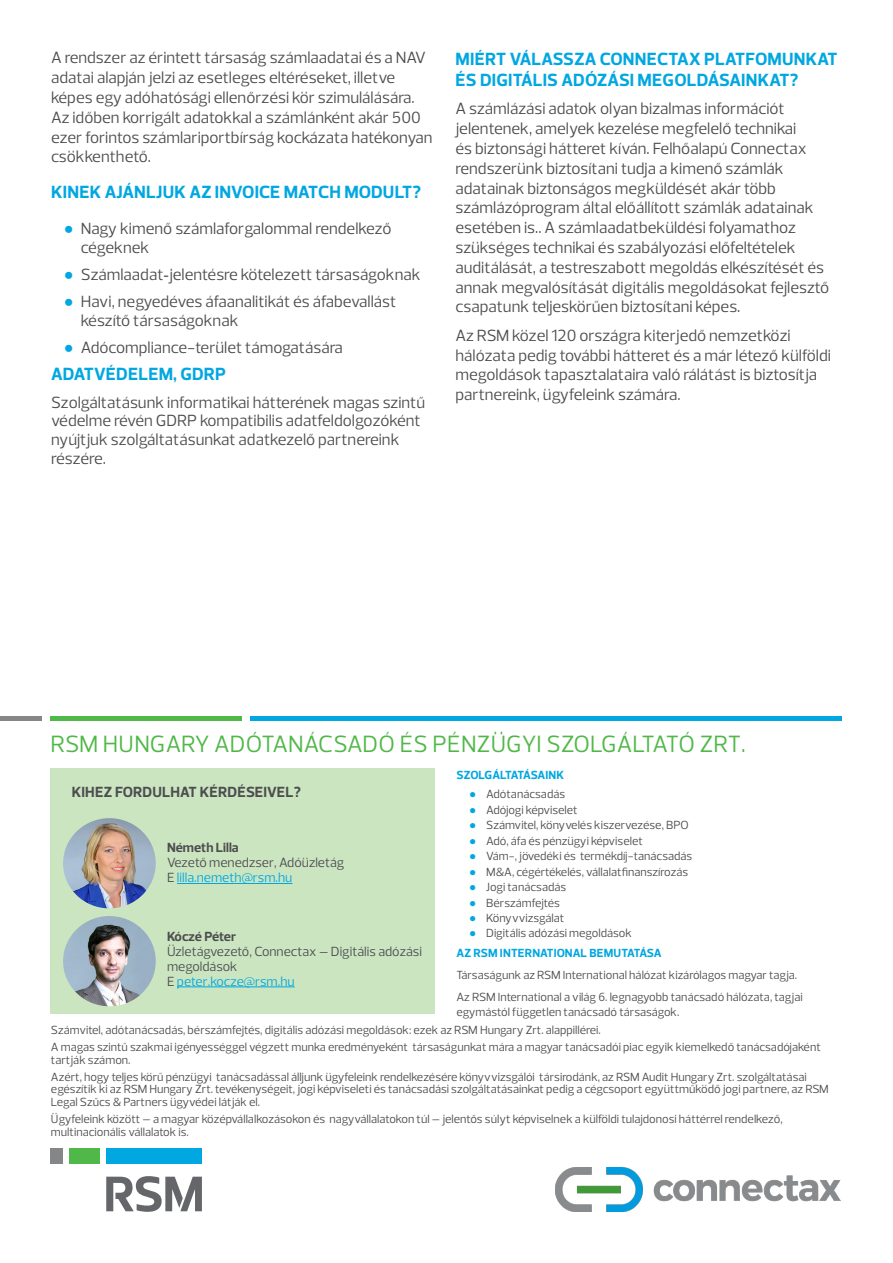
<style>
.page{position:relative;width:893px;height:1263px;background:#fff}
.page>*{position:absolute;margin:0;border:0;box-sizing:border-box;transform-origin:0 0}
.t1{font:24px "Prelo";letter-spacing:-.005em;color:#50b848}
.t2{font:700 18px/21.6px "Prelo";letter-spacing:.015em;color:#00a7e1}
.t3{font:16.5px/19.8px "Prelo";color:#4d4d4f}
.t4{font:700 15px "Prelo";letter-spacing:.015em;color:#4d4d4f}
.t5{font:13.5px/15px "Prelo";color:#4d4d4f}
.t6{font:700 13.5px "Prelo";color:#4d4d4f}
.t7{font:12px/17.2px "Prelo";color:#4d4d4f}
.t8{font:700 12px/19.6px "Prelo";color:#00a7e1}
.t9{font:700 12px "Prelo";letter-spacing:-.02em;color:#00a7e1}
.s1{font-family:"Arial";color:#00a7e1}
.s2{font-family:"Times New Roman"}
.s3{font-family:"Arial";font-weight:400}
.s4{font-weight:400;color:#4d4d4f}
.s5{color:#00a7e1}
</style>
<div class="page">
<div style="left:250px;top:716px;width:591px;height:5px;background:#00a7e1"></div>
<div style="left:0;top:716px;width:42px;height:5px;background:#848688"></div>
<div style="left:50px;top:716px;width:192px;height:5px;background:#50b848"></div>
<div style="left:50px;top:768px;width:385px;height:246px;background:#cbe5c1"></div>
<img style="left:63px;top:818px;width:93px;height:90px">
<img style="left:63px;top:916px;width:93px;height:90px">
<img style="left:555px;top:1167px;width:285px;height:44px">
<div style="left:106px;top:1148px;width:96px;height:16px;background:#00a7e1"></div>
<div style="left:50px;top:1148px;width:12px;height:16px;background:#848688"></div>
<div style="left:69px;top:1148px;width:30px;height:16px;background:#50b848"></div>
<svg style="left:106px;top:1176px;width:96px;height:36px"></svg>
<hr style="left:177px;top:883px;width:115px;height:1px;background:#00a7e1">
<hr style="left:177px;top:986px;width:118px;height:1px;background:#00a7e1">
<p class="t3" style="left:51px;top:48px;width:383px">A rendszer az érintett társaság számlaadatai és a NAV adatai alapján jelzi az esetleges eltéréseket, illetve képes egy adóhatósági ellenőrzési kör szimulálására.<br>Az időben korrigált adatokkal a számlánként akár 500 ezer forintos számlariportbírság kockázata hatékonyan csökkenthető.</p>
<p class="t2" style="left:51px;top:181px;width:371px">KINEK AJÁNLJUK AZ INVOICE MATCH MODULT?</p>
<p class="t3" style="left:81px;top:219px;width:312px;line-height:18.8px;text-indent:-17px"><span class="s1">●</span> Nagy kimenő számlaforgalommal rendelkező cégeknek</p>
<p class="t3" style="left:64px;top:265px;width:358px"><span class="s1">●</span> Számlaadat<span class="s2">-</span>jelentésre kötelezett társaságoknak</p>
<p class="t3" style="left:81px;top:292px;width:317px;line-height:18.8px;text-indent:-17px"><span class="s1">●</span> Havi, negyedéves áfaanalitikát és áfabevallást készítő társaságoknak</p>
<p class="t3" style="left:64px;top:338px;width:281px"><span class="s1">●</span> Adócompliance-terület támogatására</p>
<p class="t2" style="left:51px;top:364px;width:176px">ADATVÉDELEM, GDRP</p>
<p class="t3" style="left:51px;top:393px;width:376px;line-height:18.8px">Szolgáltatásunk informatikai hátterének magas szintű védelme révén GDRP kompatibilis adatfeldolgozóként nyújtjuk szolgáltatásunkat adatkezelő partnereink részére.</p>
<p class="t2" style="left:456px;top:48px;width:384px">MIÉRT VÁLASSZA CONNECTAX PLATFOMUNKAT<br>ÉS DIGITÁLIS ADÓZÁSI MEGOLDÁSAINKAT?</p>
<p class="t3" style="left:455px;top:99px;width:375px">A számlázási adatok olyan bizalmas információt jelentenek, amelyek kezelése megfelelő technikai<br>és biztonsági hátteret kíván. Felhőalapú Connectax rendszerünk biztosítani tudja a kimenő számlák adatainak biztonságos megküldését akár több számlázóprogram által előállított számlák adatainak esetében is.. A számlaadatbeküldési folyamathoz szükséges technikai és szabályozási előfeltételek auditálását, a testreszabott megoldás elkészítését és annak megvalósítását digitális megoldásokat fejlesztő csapatunk teljeskörűen biztosítani képes.</p>
<p class="t3" style="left:455px;top:325px;width:377px">Az RSM közel 120 országra kiterjedő nemzetközi hálózata pedig további hátteret és a már létező külföldi megoldások tapasztalataira való rálátást is biztosítja partnereink, ügyfeleink számára.</p>
<h1 class="t1" style="left:51px;top:729px;width:697px">RSM Hungary Adótanácsadó és Pénzügyi Szolgáltató Zrt.</h1>
<p class="t9" style="left:456px;top:767px;width:109px">SZOLGÁLTATÁSAINK</p>
<p class="t7" style="left:469px;top:786px;width:97px"><span class="s1">●</span> Adótanácsadás</p>
<p class="t7" style="left:469px;top:801px;width:110px"><span class="s1">●</span> Adójogi képviselet</p>
<p class="t7" style="left:469px;top:817px;width:220px"><span class="s1">●</span> Számvitel, könyvelés kiszervezése, BPO</p>
<p class="t7" style="left:469px;top:832px;width:175px"><span class="s1">●</span> Adó, áfa és pénzügyi képviselet</p>
<p class="t7" style="left:469px;top:847px;width:225px"><span class="s1">●</span> Vám-, jövedéki és termékdíj-tanácsadás</p>
<p class="t7" style="left:469px;top:863px;width:220px"><span class="s1">●</span> M&amp;A, cégértékelés, vállalatfinanszírozás</p>
<p class="t7" style="left:469px;top:878px;width:99px"><span class="s1">●</span> Jogi tanácsadás</p>
<p class="t7" style="left:469px;top:894px;width:92px"><span class="s1">●</span> Bérszámfejtés</p>
<p class="t7" style="left:469px;top:909px;width:97px"><span class="s1">●</span> Könyvvizsgálat</p>
<p class="t8" style="left:456px;top:924px;width:207px;text-indent:13px"><span class="s3">●</span> <span class="s4">Digitális adózási megoldások<br></span>AZ RSM INTERNATIONAL BEMUTATÁSA</p>
<p class="t7" style="left:456px;top:964px;width:348px;line-height:21.9px">Társaságunk az RSM International hálózat kizárólagos magyar tagja.<br>Az RSM International a világ 6. legnagyobb tanácsadó hálózata, tagjai</p>
<p class="t7" style="left:51px;top:1004px;width:771px;text-indent:405px">egymástól független tanácsadó társaságok.<br>Számvitel, adótanácsadás, bérszámfejtés, digitális adózási megoldások: ezek az RSM Hungary Zrt. alappillérei.<br>A magas szintű szakmai igényességgel végzett munka eredményeként társaságunkat mára a magyar tanácsadói piac egyik kiemelkedő tanácsadójaként</p>
<p class="t7" style="left:51px;top:1051px;width:757px">tartják számon.<br>Azért, hogy teljes körű pénzügyi tanácsadással álljunk ügyfeleink rendelkezésére könyvvizsgálói társirodánk, az RSM Audit Hungary Zrt. szolgáltatásai</p>
<p class="t7" style="left:51px;top:1083px;width:770px;line-height:12.8px">egészítik ki az RSM Hungary Zrt. tevékenységeit, jogi képviseleti és tanácsadási szolgáltatásainkat pedig a cégcsoport együttműködő jogi partnere, az RSM<br>Legal Szűcs &amp; Partners ügyvédei látják el.</p>
<p class="t7" style="left:51px;top:1113px;width:733px;line-height:12.8px">Ügyfeleink között – a magyar középvállalkozásokon és nagyvállalatokon túl – jelentős súlyt képviselnek a külföldi tulajdonosi háttérrel rendelkező, multinacionális vállalatok is.</p>
<p class="t4" style="left:72px;top:782px;width:231px">KIHEZ FORDULHAT KÉRDÉSEIVEL?</p>
<p class="t6" style="left:167px;top:839px;width:73px">NÉMETH LILLA</p>
<p class="t5" style="left:167px;top:855px;width:179px">Vezető menedzser, Adóüzletág<br>E <span class="s5">lilla.nemeth@rsm.hu</span></p>
<p class="t6" style="left:167px;top:928px;width:70px">KÓCZÉ PÉTER</p>
<p class="t5" style="left:167px;top:943px;width:256px">Üzletágvezető, Connectax – Digitális adózási megoldások<br>E <span class="s5">peter.kocze@rsm.hu</span></p>
</div>
